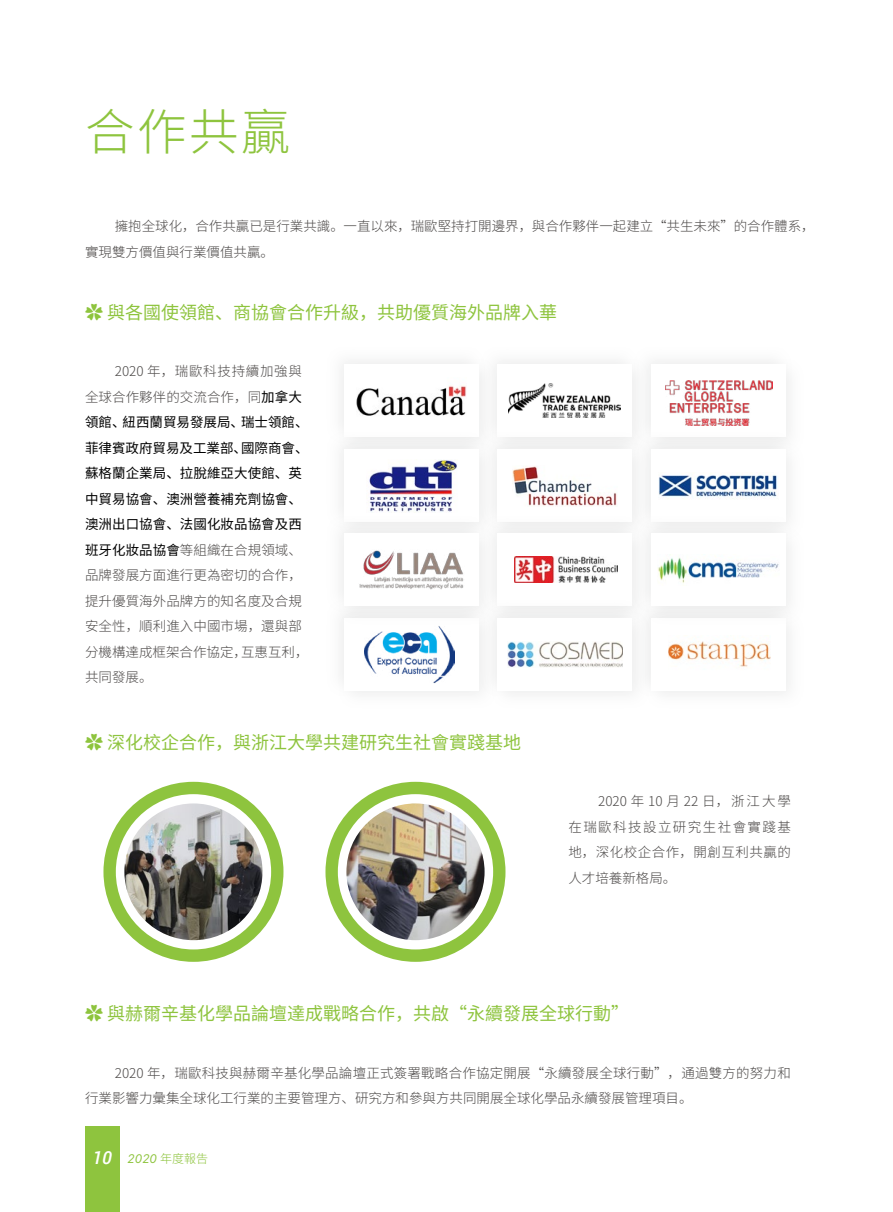
<style>
.page{position:relative;width:893px;height:1212px;background:#fff}
.page>*{position:absolute;margin:0;border:0;box-sizing:border-box;transform-origin:0 0}
.t1{font:300 49.5px "Source Han Sans SC";color:#8ec43e}
.t2{font:18px "Source Han Sans SC";color:#8ec43e}
.t3{font:300 13.5px/25.5px "Source Han Sans SC";letter-spacing:.005em;color:#4c4948}
.t4{font:italic 12px "Inter UI";color:#8ec43e}
.s1{font-weight:400;color:#000}
.s2{font-family:"Roboto";font-weight:500;font-size:18px;color:#fff}
.s3{font-family:"Source Han Sans SC";font-weight:300;font-style:normal}
</style>
<div class="page">
<div style="left:325px;top:782px;width:180px;height:180px;background:#8ec43e;border-radius:50%"></div>
<div style="left:337px;top:356px;width:161px;height:100px;background:#f5f5f5"></div>
<div style="left:344px;top:364px;width:134px;height:73px;background:#fff"></div>
<img style="left:356px;top:385px;width:110px;height:31px">
<div style="left:479px;top:345px;width:160px;height:100px;background:#fcfcfc"></div>
<div style="left:490px;top:356px;width:161px;height:100px;background:#f5f5f5"></div>
<div style="left:498px;top:364px;width:134px;height:73px;background:#fff"></div>
<img style="left:509px;top:384px;width:112px;height:34px">
<div style="left:632px;top:345px;width:161px;height:100px;background:#fcfcfc"></div>
<div style="left:644px;top:356px;width:160px;height:100px;background:#f8f8f8"></div>
<div style="left:651px;top:364px;width:134px;height:73px;background:#fff"></div>
<img style="left:665px;top:380px;width:107px;height:46px">
<div style="left:326px;top:429px;width:160px;height:100px;background:#c9caca;opacity:.25"></div>
<div style="left:337px;top:441px;width:161px;height:100px;background:#f1f1f1"></div>
<div style="left:345px;top:449px;width:134px;height:73px;background:#fff"></div>
<img style="left:369px;top:460px;width:88px;height:52px">
<img style="left:668px;top:641px;width:102px;height:26px">
<div style="left:337px;top:610px;width:161px;height:100px;background:#fbfbfb"></div>
<div style="left:344px;top:618px;width:134px;height:72px;background:#fff"></div>
<img style="left:365px;top:626px;width:90px;height:58px">
<div style="left:479px;top:429px;width:160px;height:100px;background:#f8f8f8"></div>
<div style="left:490px;top:441px;width:161px;height:100px;background:#f1f1f1"></div>
<div style="left:498px;top:449px;width:134px;height:73px;background:#fff"></div>
<img style="left:512px;top:466px;width:105px;height:40px">
<div style="left:632px;top:429px;width:161px;height:100px;background:#f8f8f8"></div>
<div style="left:644px;top:441px;width:160px;height:100px;background:#f5f5f5"></div>
<div style="left:651px;top:449px;width:134px;height:73px;background:#fff"></div>
<img style="left:658px;top:475px;width:120px;height:24px">
<div style="left:325px;top:514px;width:161px;height:100px;background:#c9caca;opacity:.25"></div>
<div style="left:337px;top:525px;width:161px;height:100px;background:#c9caca;opacity:.25"></div>
<div style="left:344px;top:533px;width:134px;height:73px;background:#fff"></div>
<img style="left:359px;top:550px;width:105px;height:40px">
<div style="left:479px;top:514px;width:160px;height:100px;background:#f9f9f9"></div>
<div style="left:490px;top:525px;width:161px;height:100px;background:#f1f1f1"></div>
<div style="left:498px;top:533px;width:134px;height:73px;background:#fff"></div>
<img style="left:514px;top:556px;width:104px;height:26px">
<div style="left:479px;top:598px;width:160px;height:100px;background:#f8f8f8"></div>
<div style="left:490px;top:610px;width:161px;height:100px;background:#f7f7f7"></div>
<div style="left:498px;top:618px;width:134px;height:72px;background:#fff"></div>
<img style="left:507px;top:641px;width:116px;height:26px">
<div style="left:632px;top:514px;width:161px;height:100px;background:#f8f8f8"></div>
<div style="left:644px;top:525px;width:160px;height:100px;background:#f4f4f4"></div>
<div style="left:651px;top:533px;width:134px;height:73px;background:#fff"></div>
<img style="left:657px;top:554px;width:122px;height:29px">
<div style="left:103px;top:782px;width:180px;height:180px;background:#8ec43e;border-radius:50%"></div>
<div style="left:116px;top:794px;width:155px;height:155px;background:#fff;border-radius:50%"></div>
<div style="left:338px;top:794px;width:155px;height:155px;background:#fff;border-radius:50%"></div>
<img style="left:124px;top:803px;width:139px;height:137px">
<img style="left:346px;top:803px;width:139px;height:137px">
<div style="left:85px;top:1127px;width:34px;height:85px;background:#8ec43e"></div>
<h1 class="t1" style="left:85px;top:104px;width:207px">合作共贏</h1>
<p class="t3" style="left:85px;top:214px;width:731px;text-indent:30px">擁抱全球化，合作共贏已是行業共識。一直以來，瑞歐堅持打開邊界，與合作夥伴一起建立“共生未來”的合作體系，實現雙方價值與行業價值共贏。</p>
<h2 class="t2" style="left:85px;top:302px;width:474px">✿ 與各國使領館、商協會合作升級，共助優質海外品牌入華</h2>
<p class="t3" style="left:85px;top:359px;width:225px;text-indent:30px">2020 年，瑞歐科技持續加強與全球合作夥伴的交流合作，同<span class="s1">加拿大領館、紐西蘭貿易發展局、瑞士領館、菲律賓政府貿易及工業部、國際商會、蘇格蘭企業局、拉脫維亞大使館、英中貿易協會、澳洲營養補充劑協會、澳洲出口協會、法國化妝品協會及西班牙化妝品協會</span>等組織在合規領域、品牌發展方面進行更為密切的合作，提升優質海外品牌方的知名度及合規安全性，順利進入中國市場，還與部分機構達成框架合作協定，互惠互利，共同發展。</p>
<h2 class="t2" style="left:85px;top:732px;width:438px">✿ 深化校企合作，與浙江大學共建研究生社會實踐基地</h2>
<p class="t3" style="left:568px;top:789px;width:224px;text-align:justify;text-indent:30px">2020 年 10 月 22 日，浙江大學在瑞歐科技設立研究生社會實踐基地，深化校企合作，開創互利共贏的人才培養新格局。</p>
<h2 class="t2" style="left:85px;top:1003px;width:546px">✿ 與赫爾辛基化學品論壇達成戰略合作，共啟“永續發展全球行動”</h2>
<p class="t3" style="left:85px;top:1060px;width:707px;text-indent:30px">2020 年，瑞歐科技與赫爾辛基化學品論壇正式簽署戰略合作協定開展“永續發展全球行動”，通過雙方的努力和行業影響力彙集全球化工行業的主要管理方、研究方和參與方共同開展全球化學品永續發展管理項目。</p>
<p class="t4" style="left:92px;top:1150px;width:117px"><span class="s2">10</span> 2020 <span class="s3">年度報告</span></p>
</div>
